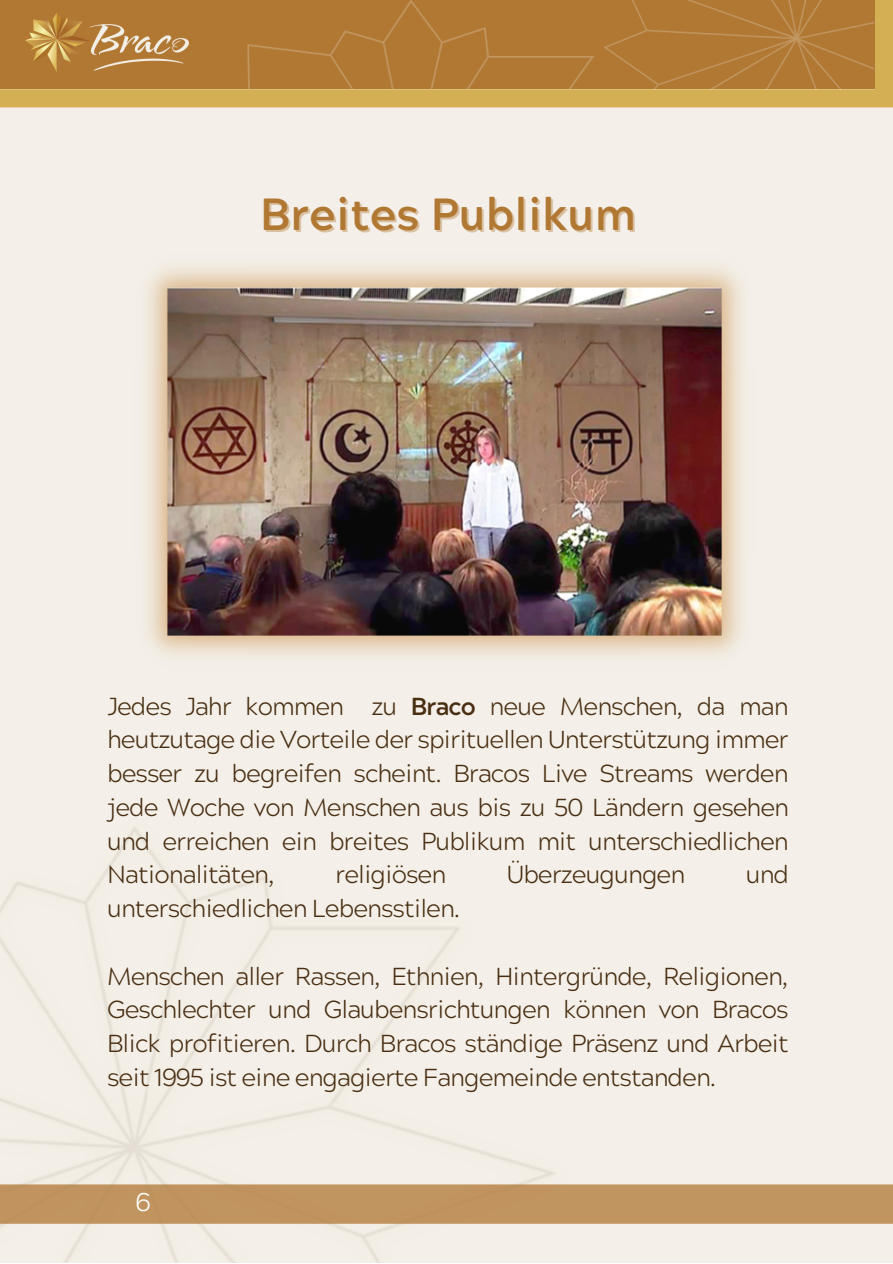
<style>
.page{position:relative;width:893px;height:1264px;background:#fff}
.page>*{position:absolute;margin:0;border:0;box-sizing:border-box;transform-origin:0 0}
.t1{font:700 45px "Acherus Grotesque";color:#b17834}
.t2{font:300 25.5px "Acherus Grotesque";color:#fff}
.t3{font:300 24.6px/33.8px "Acherus Grotesque";letter-spacing:-.04em;color:#492e11;text-align:justify}
.s1{font-weight:700}
</style>
<div class="page">
<div style="left:0;top:0;width:892px;height:1262px;background:#f4f0e9"></div>
<div style="left:0;top:0;width:892px;height:107px;background:#d5af53"></div>
<div style="left:0;top:0;width:874px;height:89px;background:#b17834"></div>
<img style="left:247px;top:0;width:347px;height:89px">
<img style="left:604px;top:0;width:269px;height:89px">
<img style="left:25px;top:13px;width:163px;height:59px">
<div style="left:0;top:1184px;width:892px;height:39px;background:#c19560"></div>
<img style="left:147px;top:267px;width:596px;height:390px">
<h1 class="t1" style="left:260px;top:196px;width:377px">Breites Publikum</h1>
<p class="t3" style="left:107px;top:692px;width:683px">Jedes Jahr kommen zu <span class="s1">Braco</span> neue Menschen, da man heutzutage die Vorteile der spirituellen Unterstützung immer besser zu begreifen scheint. Bracos Live Streams werden jede Woche von Menschen aus bis zu 50 Ländern gesehen und erreichen ein breites Publikum mit unterschiedlichen Nationalitäten,</p>
<p class="t3" style="left:335px;top:861px;width:113px">religiösen</p>
<p class="t3" style="left:506px;top:861px;width:180px">Überzeugungen</p>
<p class="t3" style="left:745px;top:861px;width:45px">und</p>
<p class="t3" style="left:107px;top:894px;width:355px">unterschiedlichen Lebensstilen.</p>
<p class="t3" style="left:107px;top:962px;width:683px">Menschen aller Rassen, Ethnien, Hintergründe, Religionen, Geschlechter und Glaubensrichtungen können von Bracos Blick profitieren. Durch Bracos ständige Präsenz und Arbeit seit 1995 ist eine engagierte Fangemeinde entstanden.</p>
<p class="t2" style="left:135px;top:1191px;width:17px">6</p>
</div>
